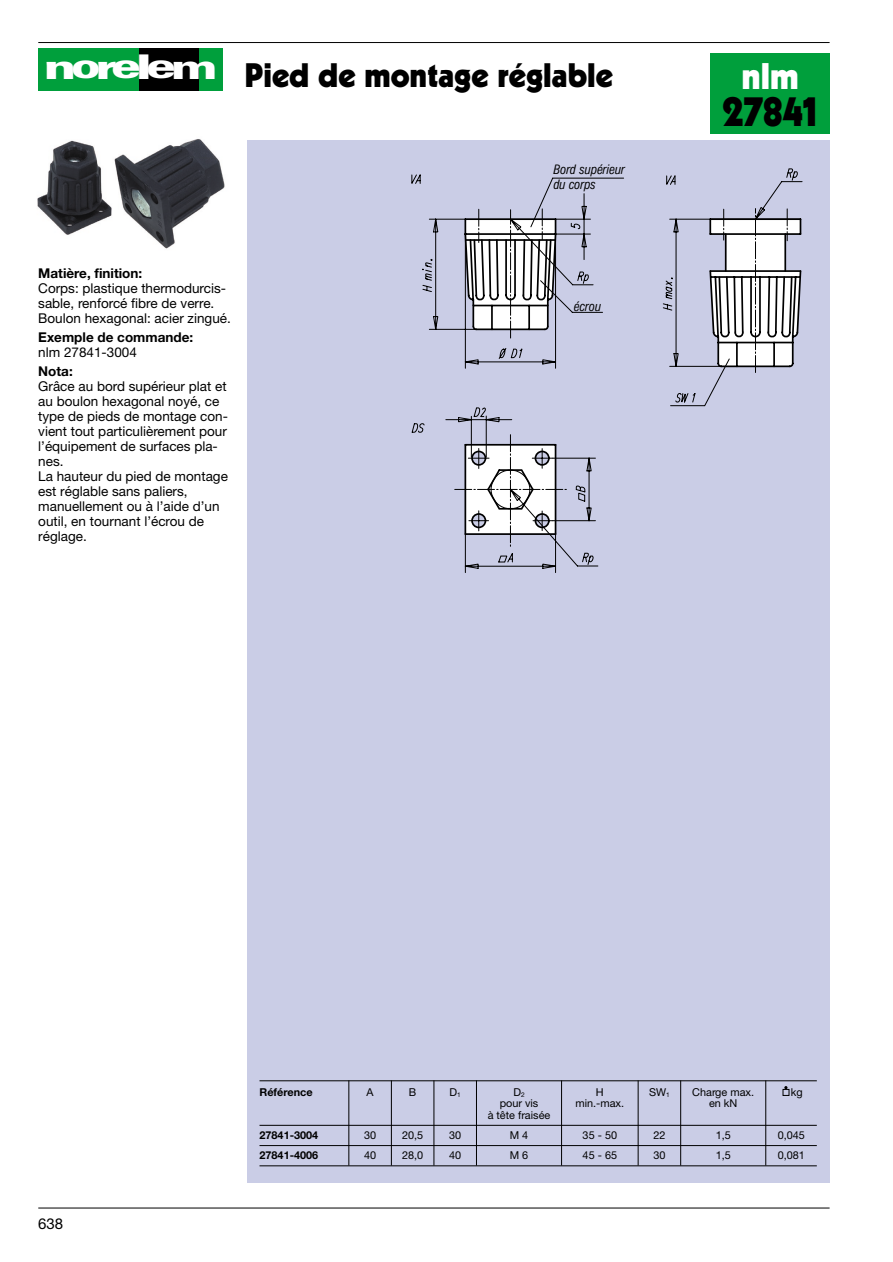
<style>
.page{position:relative;width:893px;height:1262px;background:#fff}
.page>*{position:absolute;margin:0;border:0;box-sizing:border-box;transform-origin:0 0}
.t1{font:900 42px "Kabel";color:#000;scale:.96 1}
.t2{font:900 36px "Kabel";color:#fff}
.t3{font:900 34.05px "Univers";letter-spacing:-.115em;color:#fff;scale:1.44 1}
.t4{font:900 33px "Kabel";color:#000}
.t5{font:15px "Helvetica Neue";color:#000}
.t6{font:13.5px/15px "Helvetica Neue";color:#000}
.t7{font:700 13.5px "Helvetica Neue";color:#000}
.t8{font:italic 300 13.5px/15px "Helvetica Con BQ";color:#000}
.t9{font:10.8px "Helvetica Neue";color:#000}
.t10{font:700 10.8px "Helvetica Neue";color:#000}
</style>
<div class="page">
<hr style="left:38px;top:42px;width:791px;height:1px;background:#000">
<hr style="left:38px;top:1207px;width:791px;height:1px;background:#000">
<img style="left:37px;top:139px;width:188px;height:110px">
<div style="left:710px;top:53px;width:119px;height:81px;background:#009f3c"></div>
<div style="left:247px;top:140px;width:582px;height:1042px;background:#cacde6"></div>
<div style="left:38px;top:48px;width:185px;height:43px;background:#009f3c"></div>
<div style="left:139px;top:48px;width:60px;height:43px;background:#000"></div>
<svg style="left:411px;top:168px;width:392px;height:405px"></svg>
<hr style="left:259px;top:1080px;width:557px;height:1px;background:#000">
<hr style="left:259px;top:1125px;width:557px;height:1px;background:#000">
<hr style="left:259px;top:1145px;width:557px;height:1px;background:#000">
<hr style="left:259px;top:1165px;width:557px;height:1px;background:#000">
<div style="left:782px;top:1089px;width:7px;height:6px;border:1px solid #000"></div>
<hr style="left:348px;top:1080px;width:1px;height:85px;background:#000">
<hr style="left:391px;top:1080px;width:1px;height:85px;background:#000">
<hr style="left:433px;top:1080px;width:1px;height:85px;background:#000">
<hr style="left:476px;top:1080px;width:1px;height:85px;background:#000">
<hr style="left:765px;top:1080px;width:1px;height:85px;background:#000">
<hr style="left:680px;top:1080px;width:1px;height:85px;background:#000">
<hr style="left:637px;top:1080px;width:1px;height:85px;background:#000">
<hr style="left:561px;top:1080px;width:1px;height:85px;background:#000">
<h3 class="t3" style="left:44px;top:54px;width:122px">norelem</h3>
<h2 class="t2" style="left:741px;top:63px;width:59px">nlm</h2>
<h3 class="t4" style="left:244px;top:63px;width:370px">Pied de montage réglable</h3>
<p class="t7" style="left:38px;top:268px;width:105px">Matière, finition:</p>
<p class="t6" style="left:38px;top:282px;width:194px">Corps: plastique thermodurcis&shy;sable, renforcé fibre de verre.<br>Boulon hexagonal: acier zingué.</p>
<p class="t7" style="left:38px;top:332px;width:156px">Exemple de commande:</p>
<p class="t6" style="left:38px;top:346px;width:100px">nlm 27841-3004</p>
<p class="t7" style="left:38px;top:366px;width:36px">Nota:</p>
<p class="t6" style="left:38px;top:380px;width:191px">Grâce au bord supérieur plat et au boulon hexagonal noyé, ce type de pieds de montage con&shy;vient tout particulièrement pour l’équipement de surfaces pla&shy;nes.<br>La hauteur du pied de montage est réglable sans paliers, manuellement ou à l’aide d’un outil, en tournant l’écrou de réglage.</p>
<p class="t8" style="left:553px;top:164px;width:73px">Bord supérieur du corps</p>
<p class="t8" style="left:574px;top:300px;width:28px">écrou</p>
<h1 class="t1" style="left:722px;top:96px;width:100px">27841</h1>
<p class="t5" style="left:38px;top:1218px;width:27px">638</p>
<p class="t10" style="left:259px;top:1088px;width:55px">Référence</p>
<p class="t9" style="left:366px;top:1088px;width:9px">A</p>
<p class="t9" style="left:409px;top:1088px;width:9px">B</p>
<p class="t9" style="left:449px;top:1088px;width:13px">D<sub>1</sub></p>
<p class="t9" style="left:513px;top:1088px;width:13px">D<sub>2</sub></p>
<p class="t9" style="left:596px;top:1088px;width:9px">H</p>
<p class="t9" style="left:649px;top:1088px;width:22px">SW<sub>1</sub></p>
<p class="t9" style="left:692px;top:1088px;width:63px">Charge max.</p>
<p class="t9" style="left:790px;top:1088px;width:13px">kg</p>
<p class="t9" style="left:499px;top:1099px;width:40px">pour vis</p>
<p class="t9" style="left:575px;top:1099px;width:50px">min.-max.</p>
<p class="t9" style="left:709px;top:1099px;width:30px">en kN</p>
<p class="t9" style="left:487px;top:1110px;width:64px">à tête fraisée</p>
<p class="t10" style="left:259px;top:1131px;width:60px">27841-3004</p>
<p class="t9" style="left:364px;top:1131px;width:14px">30</p>
<p class="t9" style="left:402px;top:1131px;width:23px">20,5</p>
<p class="t9" style="left:449px;top:1131px;width:14px">30</p>
<p class="t9" style="left:509px;top:1131px;width:20px">M 4</p>
<p class="t9" style="left:582px;top:1131px;width:36px">35 - 50</p>
<p class="t9" style="left:653px;top:1131px;width:14px">22</p>
<p class="t9" style="left:715px;top:1131px;width:17px">1,5</p>
<p class="t9" style="left:777px;top:1131px;width:29px">0,045</p>
<p class="t10" style="left:259px;top:1151px;width:60px">27841-4006</p>
<p class="t9" style="left:364px;top:1151px;width:14px">40</p>
<p class="t9" style="left:402px;top:1151px;width:23px">28,0</p>
<p class="t9" style="left:449px;top:1151px;width:14px">40</p>
<p class="t9" style="left:509px;top:1151px;width:20px">M 6</p>
<p class="t9" style="left:582px;top:1151px;width:36px">45 - 65</p>
<p class="t9" style="left:653px;top:1151px;width:14px">30</p>
<p class="t9" style="left:715px;top:1151px;width:17px">1,5</p>
<p class="t9" style="left:777px;top:1151px;width:29px">0,081</p>
</div>
